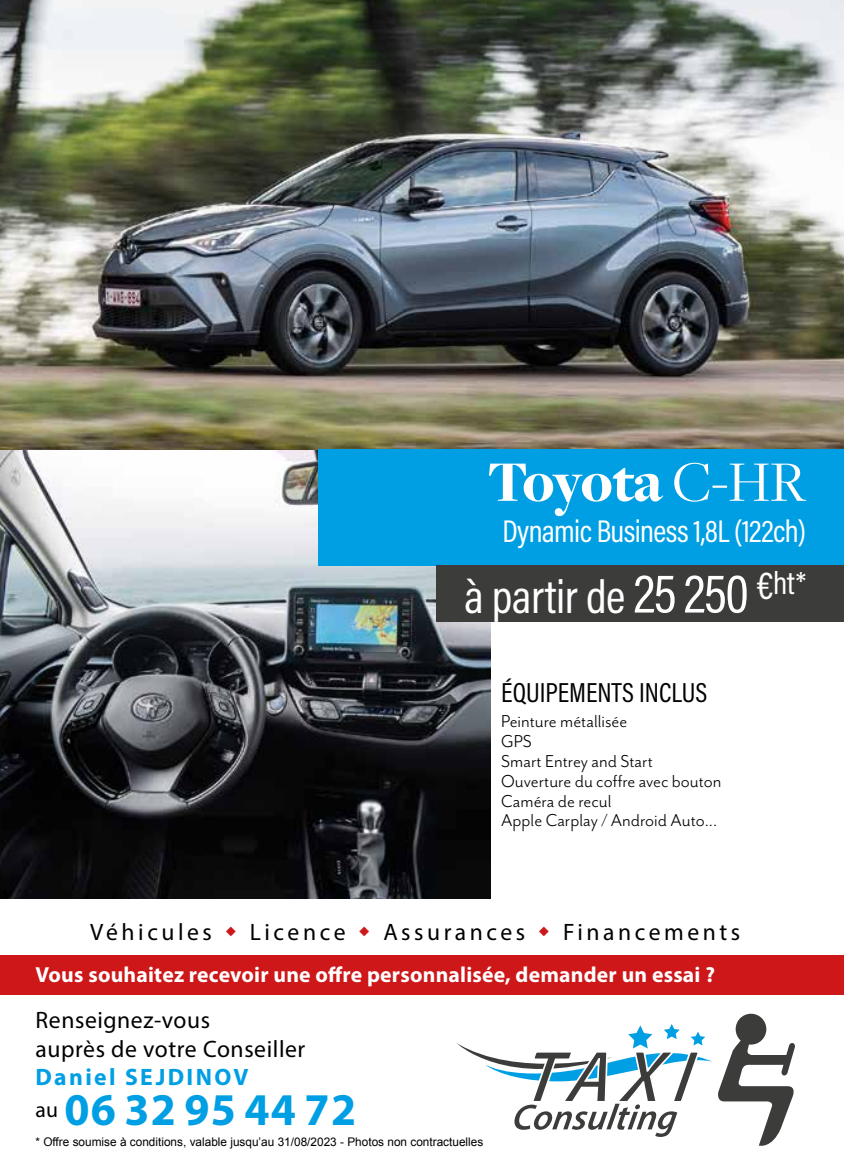
<style>
.page{position:relative;width:844px;height:1166px;background:#fff}
.page>*{position:absolute;margin:0;border:0;box-sizing:border-box;transform-origin:0 0}
.t1{font:900 59.5px "Freight Disp Pro";letter-spacing:-.025em;color:#fff}
.t2{font:47.6px "Acumin Pro Cond";letter-spacing:-.01em;color:#fff}
.t3{font:700 45.68px "Myriad Pro";letter-spacing:.03em;color:#009fe3}
.t4{font:31.68px "Acumin Pro Cond";letter-spacing:-.02em;color:#fff}
.t5{font:27.82px "Acumin Pro Cond";color:#000}
.t6{font:23.8px/28.5px "Myriad Pro";letter-spacing:.025em;color:#000}
.t7{font:23.8px "Myriad Pro";letter-spacing:.15em;color:#000}
.t8{font:700 23.8px "Myriad Pro";letter-spacing:.1em;color:#009fe3}
.t9{font:700 21.88px "Myriad Pro";letter-spacing:.01em;color:#fff}
.t10{font:19.78px/19.8px "Mr Eaves San OT";color:#000}
.t11{font:11.9px "Arial";color:#000}
.s1{font-weight:400}
.s2{font-size:55.48px}
</style>
<div class="page">
<img style="left:0;top:449px;width:490px;height:450px">
<img style="left:0;top:0;width:843px;height:449px">
<div style="left:735px;top:1014px;width:31px;height:30px;background:#3c3c3b;border-radius:50%"></div>
<svg style="left:456px;top:1024px;width:338px;height:122px"></svg>
<div style="left:318px;top:449px;width:525px;height:116px;background:#009fe3"></div>
<div style="left:436px;top:565px;width:407px;height:57px;background:#3c3c3b"></div>
<div style="left:0;top:955px;width:843px;height:39px;background:#cd1719"></div>
<h1 class="t1" style="left:487px;top:442px;width:320px">Toyota <span class="s1">C-HR</span></h1>
<h3 class="t4" style="left:502px;top:511px;width:305px">Dynamic Business 1,8L (122ch)</h3>
<h2 class="t2" style="left:464px;top:565px;width:343px">à partir de <span class="s2">25 250</span> <sup>€</sup><sup>ht*</sup></h2>
<h3 class="t5" style="left:501px;top:674px;width:207px">ÉQUIPEMENTS INCLUS</h3>
<p class="t10" style="left:501px;top:712px;width:222px">Peinture métallisée<br>GPS<br>Smart Entrey and Start<br>Ouverture du coffre avec bouton<br>Caméra de recul<br>Apple Carplay / Android Auto...</p>
<p class="t7" style="left:90px;top:917px;width:123px">Véhicules</p>
<p class="t7" style="left:250px;top:917px;width:97px">Licence</p>
<p class="t7" style="left:383px;top:917px;width:143px">Assurances</p>
<p class="t7" style="left:563px;top:917px;width:178px">Financements</p>
<p class="t9" style="left:35px;top:960px;width:680px">Vous souhaitez recevoir une offre personnalisée, demander un essai ?</p>
<p class="t6" style="left:35px;top:1005px;width:271px">Renseignez-vous<br>auprès de votre Conseiller</p>
<p class="t8" style="left:35px;top:1062px;width:214px">Daniel SEJDINOV</p>
<h3 class="t3" style="left:35px;top:1080px;width:322px"><sup>au</sup> 06 32 95 44 72</h3>
<p class="t11" style="left:35px;top:1134px;width:449px">* Offre soumise à conditions, valable jusqu’au 31/08/2023 - Photos non contractuelles</p>
</div>
